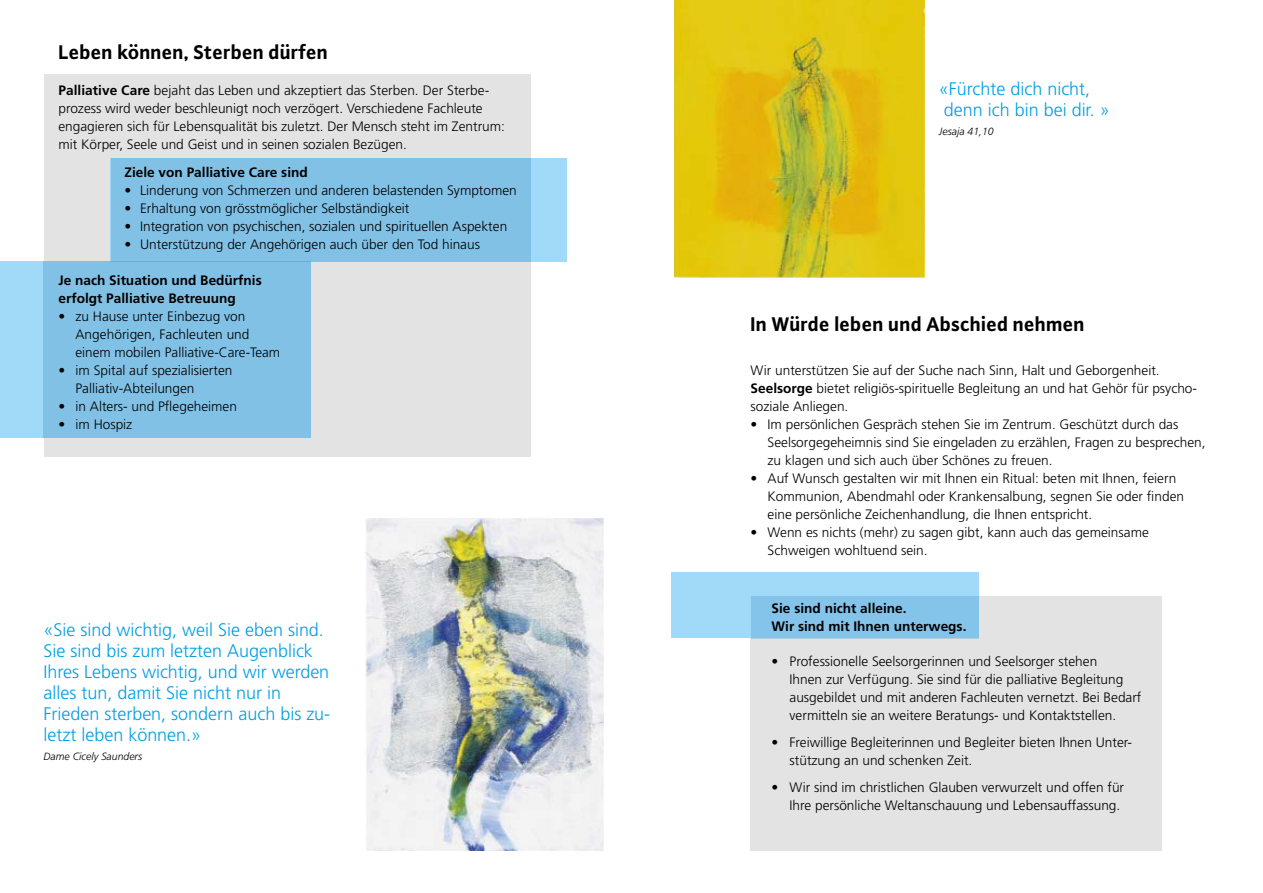
<style>
.page{position:relative;width:1263px;height:893px;background:#fff}
.page>*{position:absolute;margin:0;border:0;box-sizing:border-box;transform-origin:0 0}
.t1{font:700 21px "Plus Sans";color:#000}
.t2{font:300 18.15px/21px "Frutiger CE";color:#009ee3}
.t3{font:300 13.65px/18px "Frutiger";color:#000}
.t4{font:700 13.65px/18px "Frutiger CE";color:#000}
.t5{font:700 13.65px "Frutiger";color:#000}
.t6{font:italic 300 10.5px "Frutiger";color:#000}
.s1{font-family:"Frutiger CE";font-weight:700}
</style>
<div class="page">
<div style="left:750px;top:596px;width:412px;height:254px;background:#e3e3e3"></div>
<div style="left:44px;top:74px;width:486px;height:383px;background:#e3e3e3"></div>
<div style="left:111px;top:158px;width:456px;height:103px;background:#a1daf8"></div>
<div style="left:0;top:261px;width:311px;height:177px;background:#a1daf8"></div>
<div style="left:111px;top:158px;width:419px;height:103px;background:#82c1e6"></div>
<div style="left:44px;top:261px;width:267px;height:177px;background:#82c1e6"></div>
<img style="left:366px;top:519px;width:238px;height:331px">
<img style="left:674px;top:0;width:250px;height:277px">
<div style="left:671px;top:573px;width:307px;height:65px;background:#a1daf8"></div>
<div style="left:751px;top:596px;width:227px;height:42px;background:#84c3ea"></div>
<h1 class="t1" style="left:58px;top:38px;width:271px">Leben können, Sterben dürfen</h1>
<p class="t3" style="left:58px;top:81px;width:448px"><span class="s1">Palliative Care</span> bejaht das Leben und akzeptiert das Sterben. Der Sterbe&shy;prozess wird weder beschleunigt noch verzögert. Verschiedene Fachleute engagieren sich für Lebensqualität bis zuletzt. Der Mensch steht im Zentrum: mit Körper, Seele und Geist und in seinen sozialen Bezügen.</p>
<p class="t5" style="left:124px;top:164px;width:185px">Ziele von Palliative Care sind</p>
<p class="t3" style="left:124px;top:181px;width:394px">• Linderung von Schmerzen und anderen belastenden Symptomen</p>
<p class="t3" style="left:124px;top:199px;width:286px">• Erhaltung von grösstmöglicher Selbständigkeit</p>
<p class="t3" style="left:124px;top:217px;width:384px">• Integration von psychischen, sozialen und spirituellen Aspekten</p>
<p class="t3" style="left:124px;top:235px;width:357px">• Unterstützung der Angehörigen auch über den Tod hinaus</p>
<p class="t4" style="left:58px;top:271px;width:205px">Je nach Situation und Bedürfnis erfolgt Palliative Betreuung</p>
<p class="t3" style="left:75px;top:307px;width:206px;text-indent:-17px">• zu Hause unter Einbezug von<br>Angehörigen, Fachleuten und einem mobilen Palliative-Care-Team</p>
<p class="t3" style="left:75px;top:361px;width:158px;text-indent:-17px">• im Spital auf spezialisierten<br>Palliativ-Abteilungen</p>
<p class="t3" style="left:58px;top:397px;width:180px">• in Alters- und Pflegeheimen</p>
<p class="t3" style="left:58px;top:415px;width:75px">• im Hospiz</p>
<h2 class="t2" style="left:44px;top:619px;width:288px">«Sie sind wichtig, weil Sie eben sind.<br>Sie sind bis zum letzten Augenblick Ihres Lebens wichtig, und wir werden alles tun, damit Sie nicht nur in Frieden sterben, sondern auch bis zu&shy;letzt leben können.»</h2>
<p class="t6" style="left:44px;top:751px;width:100px">Dame Cicely Saunders</p>
<h2 class="t2" style="left:939px;top:78px;width:172px">«Fürchte dich nicht, denn ich bin bei dir. »</h2>
<p class="t6" style="left:939px;top:126px;width:56px">Jesaja 41,10</p>
<h1 class="t1" style="left:750px;top:310px;width:336px">In Würde leben und Abschied nehmen</h1>
<p class="t3" style="left:750px;top:361px;width:448px">Wir unterstützen Sie auf der Suche nach Sinn, Halt und Geborgenheit.<br><span class="s1">Seelsorge</span> bietet religiös-spirituelle Begleitung an und hat Gehör für psycho&shy;soziale Anliegen.</p>
<p class="t3" style="left:767px;top:415px;width:439px;text-indent:-17px">• Im persönlichen Gespräch stehen Sie im Zentrum. Geschützt durch das<br>Seelsorgegeheimnis sind Sie eingeladen zu erzählen, Fragen zu besprechen, zu klagen und sich auch über Schönes zu freuen.</p>
<p class="t3" style="left:767px;top:469px;width:418px;text-indent:-17px">• Auf Wunsch gestalten wir mit Ihnen ein Ritual: beten mit Ihnen, feiern<br>Kommunion, Abendmahl oder Krankensalbung, segnen Sie oder finden eine persönliche Zeichenhandlung, die Ihnen entspricht.</p>
<p class="t3" style="left:767px;top:523px;width:383px;text-indent:-17px">• Wenn es nichts (mehr) zu sagen gibt, kann auch das gemeinsame<br>Schweigen wohltuend sein.</p>
<p class="t4" style="left:771px;top:599px;width:196px">Sie sind nicht alleine.<br>Wir sind mit Ihnen unterwegs.</p>
<p class="t3" style="left:789px;top:652px;width:353px;text-indent:-18px">• Professionelle Seelsorgerinnen und Seelsorger stehen<br>Ihnen zur Verfügung. Sie sind für die palliative Begleitung ausgebildet und mit anderen Fachleuten vernetzt. Bei Bedarf vermitteln sie an weitere Beratungs- und Kontaktstellen.</p>
<p class="t3" style="left:789px;top:733px;width:344px;text-indent:-18px">• Freiwillige Begleiterinnen und Begleiter bieten Ihnen Unter&shy;stützung an und schenken Zeit.</p>
<p class="t3" style="left:771px;top:778px;width:354px;text-align:right">• Wir sind im christlichen Glauben verwurzelt und offen für<br>Ihre persönliche Weltanschauung und Lebensauffassung.</p>
</div>
